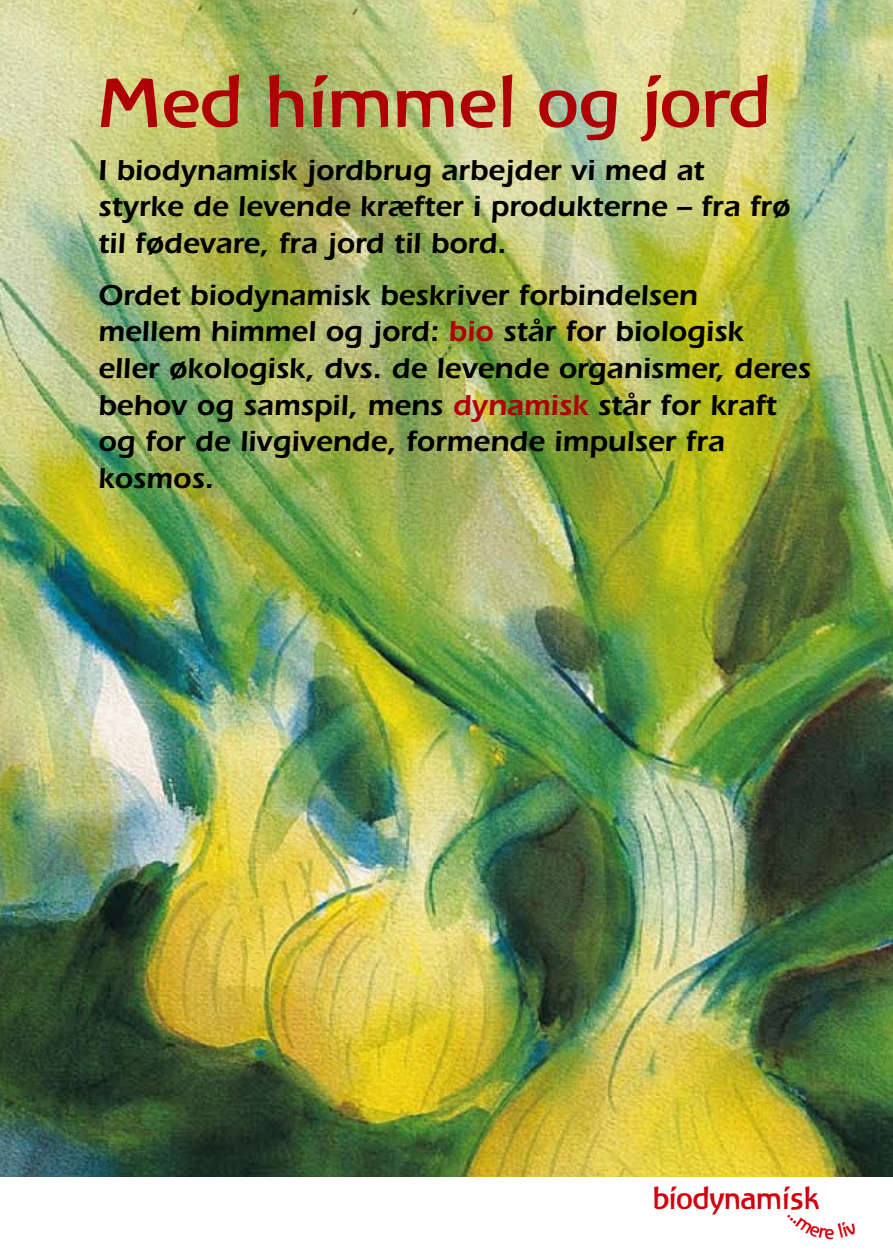
<style>
.page{position:relative;width:893px;height:1259px;background:#fff}
.page>*{position:absolute;margin:0;border:0;box-sizing:border-box;transform-origin:0 0}
.t1{font:500 67.5px "Atlantis";color:#af0008}
.t2{font:600 29.7px/36.6px "Itc Eras";color:#000}
.t3{font:500 29.4px "Atlantis";color:#d1010e;scale:.92 1}
.t4{font:500 18.6px "Atlantis";color:#d1010e;scale:.92 1}
.s1{color:#af0008}
</style>
<div class="page">
<img style="left:0;top:0;width:893px;height:1177px">
<h1 class="t1" style="left:97px;top:62px;width:675px">Med himmel og jord</h1>
<p class="t2" style="left:98px;top:151px;width:694px">I biodynamisk jordbrug arbejder vi med at styrke de levende kræfter i produkterne – fra frø til fødevare, fra jord til bord.</p>
<p class="t2" style="left:98px;top:276px;width:714px">Ordet biodynamisk beskriver forbindelsen<br>mellem himmel og jord: <span class="s1">bio</span> står for biologisk eller økologisk, dvs. de levende organismer, deres behov og samspil, mens <span class="s1">dynamisk</span> står for kraft og for de livgivende, formende impulser fra kosmos.</p>
<p class="t3" style="left:653px;top:1180px;width:183px">biodynamisk</p>
<p class="t4" style="left:824px;top:1221px;width:12px">e</p>
</div>
